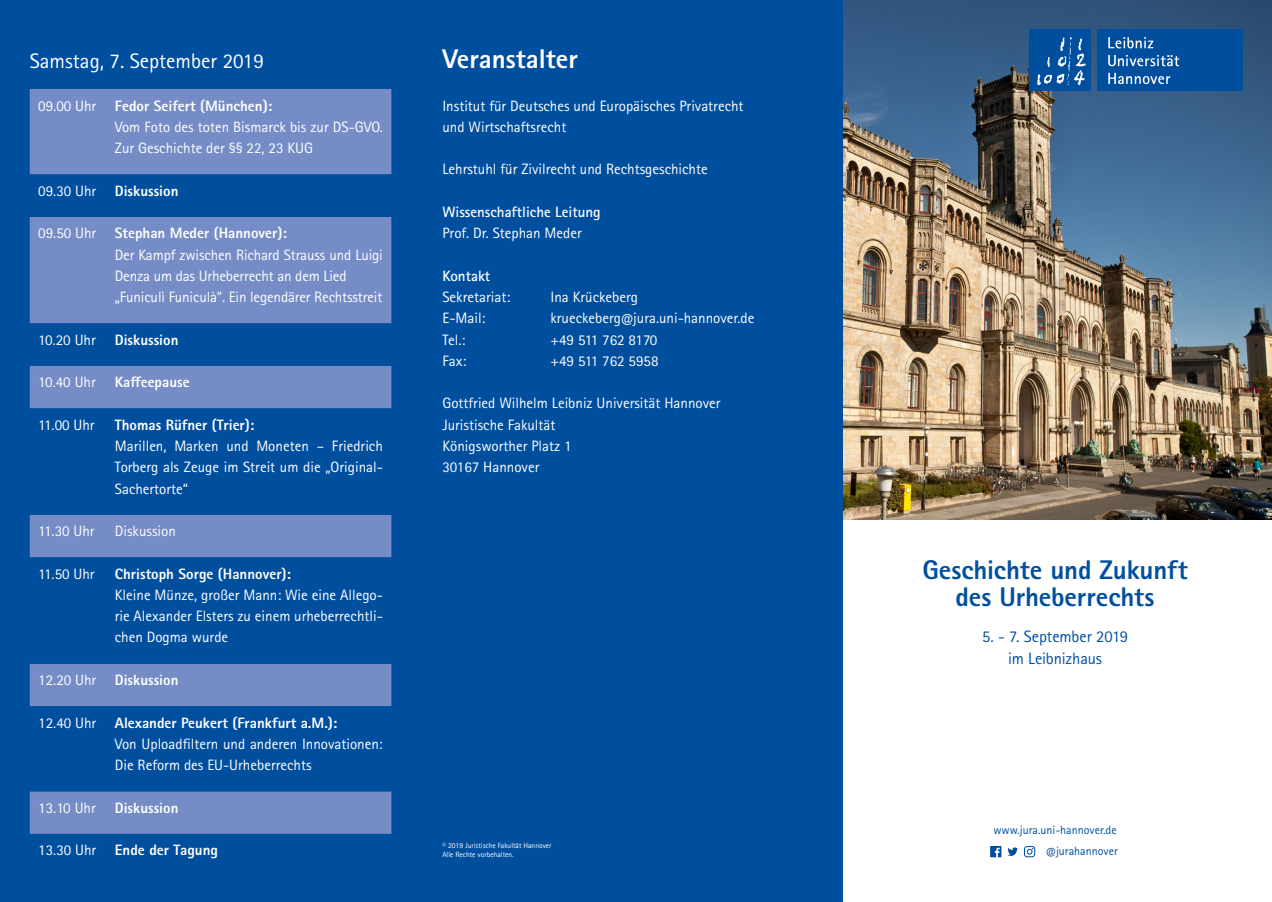
<style>
.page{position:relative;width:1272px;height:902px;background:#fff}
.page>*{position:absolute;margin:0;border:0;box-sizing:border-box;transform-origin:0 0}
.t1{font:800 27px "Rotis Sans Serif Std";letter-spacing:-.005em;color:#004f9f}
.Überschrift_1{font:800 27px "Rotis Sans Serif Std";color:#fff}
.Überschrift_2{font:21px "Rotis Sans Serif Std";color:#fff}
.t2{font:16.5px "Rotis Sans Serif Std";letter-spacing:-.01em;color:#004f9f}
.Text_normal_weiß{font:15px/21.3px "Rotis Sans Serif Std";color:#fff}
.Text_normal{font:15px "Rotis Sans Serif Std";color:#fff}
.name{font:800 15px "Rotis Sans Serif Std";color:#fff}
.Text_normal-2{font:700 15px "Rotis Sans Serif Std";color:#fff}
.Text_normal-3{font:15px "Rotis Sans Serif Std";letter-spacing:-.02em;color:#fff}
.Text_normal-4{font:12px "Rotis Sans Serif Std";color:#004f9f}
.t3{font:7.5px "Agfa Rotis Sans Serif";color:#fff}
</style>
<div class="page">
<img style="left:842px;top:0;width:429px;height:519px">
<div style="left:1097px;top:30px;width:145px;height:61px;background:#004f9f"></div>
<div style="left:1029px;top:30px;width:61px;height:61px;background:#004f9f"></div>
<svg style="left:1108px;top:37px;width:45px;height:11px"></svg>
<svg style="left:1108px;top:55px;width:71px;height:11px"></svg>
<svg style="left:1108px;top:73px;width:62px;height:11px"></svg>
<svg style="left:1037px;top:37px;width:48px;height:48px"></svg>
<svg style="left:990px;top:846px;width:11px;height:11px"></svg>
<svg style="left:1007px;top:847px;width:10px;height:8px"></svg>
<svg style="left:1024px;top:846px;width:11px;height:11px"></svg>
<div style="left:0;top:0;width:842px;height:901px;background:#004f9f"></div>
<div style="left:30px;top:89px;width:361px;height:85px;background:#758cc6"></div>
<svg style="left:30px;top:174px;width:361px;height:660px"></svg>
<p class="Überschrift_2" style="left:30px;top:49px;width:236px">Samstag, 7. September 2019</p>
<p class="Text_normal_weiß" style="left:38px;top:95px;width:60px">09.00 Uhr</p>
<p class="name" style="left:115px;top:96px;width:159px">Fedor Seifert (München):</p>
<p class="Text_normal_weiß" style="left:115px;top:116px;width:269px">Vom Foto des toten Bismarck bis zur DS-GVO.<br>Zur Geschichte der §§ 22, 23 KUG</p>
<p class="Text_normal_weiß" style="left:38px;top:180px;width:60px">09.30 Uhr</p>
<p class="name" style="left:115px;top:181px;width:65px">Diskussion</p>
<p class="Text_normal_weiß" style="left:38px;top:223px;width:60px">09.50 Uhr</p>
<p class="name" style="left:115px;top:223px;width:173px">Stephan Meder (Hannover):</p>
<p class="Text_normal_weiß" style="left:115px;top:244px;width:269px">Der Kampf zwischen Richard Strauss und Luigi<br>Denza um das Urheberrecht an dem Lied</p>
<p class="Text_normal_weiß" style="left:115px;top:286px;width:269px">„Funiculì Funiculà“. Ein legendärer Rechtsstreit</p>
<p class="Text_normal_weiß" style="left:38px;top:329px;width:59px">10.20 Uhr</p>
<p class="name" style="left:115px;top:330px;width:65px">Diskussion</p>
<p class="Text_normal_weiß" style="left:38px;top:371px;width:59px">10.40 Uhr</p>
<p class="name" style="left:115px;top:372px;width:76px">Kaffeepause</p>
<p class="Text_normal_weiß" style="left:38px;top:414px;width:58px">11.00 Uhr</p>
<p class="name" style="left:115px;top:415px;width:141px">Thomas Rüfner (Trier):</p>
<p class="Text_normal_weiß" style="left:115px;top:435px;width:269px;text-align:justify">Marillen, Marken und Moneten – Friedrich Torberg als Zeuge im Streit um die „Original-Sachertorte“</p>
<p class="Text_normal_weiß" style="left:38px;top:520px;width:58px">11.30 Uhr</p>
<p class="Text_normal_weiß" style="left:115px;top:520px;width:63px">Diskussion</p>
<p class="Text_normal_weiß" style="left:38px;top:563px;width:58px">11.50 Uhr</p>
<p class="name" style="left:115px;top:564px;width:178px">Christoph Sorge (Hannover):</p>
<p class="Text_normal_weiß" style="left:115px;top:584px;width:269px;text-align:justify">Kleine Münze, großer Mann: Wie eine Allego&shy;rie Alexander Elsters zu einem urheberrechtli&shy;chen Dogma wurde</p>
<p class="Text_normal_weiß" style="left:38px;top:669px;width:60px">12.20 Uhr</p>
<p class="name" style="left:115px;top:670px;width:65px">Diskussion</p>
<p class="Text_normal_weiß" style="left:38px;top:711px;width:60px">12.40 Uhr</p>
<p class="name" style="left:115px;top:712px;width:224px">Alexander Peukert (Frankfurt a.M.):</p>
<p class="Text_normal_weiß" style="left:115px;top:733px;width:269px">Von Uploadfiltern und anderen Innovationen:<br>Die Reform des EU-Urheberrechts</p>
<p class="Text_normal_weiß" style="left:38px;top:797px;width:59px">13.10 Uhr</p>
<p class="name" style="left:115px;top:798px;width:65px">Diskussion</p>
<p class="Text_normal_weiß" style="left:38px;top:839px;width:60px">13.30 Uhr</p>
<p class="name" style="left:115px;top:840px;width:105px">Ende der Tagung</p>
<p class="Überschrift_1" style="left:442px;top:42px;width:137px">Veranstalter</p>
<p class="Text_normal_weiß" style="left:442px;top:95px;width:303px">Institut für Deutsches und Europäisches Privatrecht</p>
<p class="Text_normal_weiß" style="left:442px;top:116px;width:125px">und Wirtschaftsrecht</p>
<p class="Text_normal" style="left:442px;top:160px;width:267px">Lehrstuhl für Zivilrecht und Rechtsgeschichte</p>
<p class="Text_normal-2" style="left:442px;top:202px;width:160px">Wissenschaftliche Leitung</p>
<p class="Text_normal" style="left:442px;top:224px;width:141px">Prof. Dr. Stephan Meder</p>
<p class="Text_normal-2" style="left:442px;top:266px;width:49px">Kontakt</p>
<p class="Text_normal" style="left:442px;top:288px;width:69px">Sekretariat:</p>
<p class="Text_normal" style="left:550px;top:288px;width:89px">Ina Krückeberg</p>
<p class="Text_normal" style="left:442px;top:309px;width:45px">E-Mail:</p>
<p class="Text_normal" style="left:550px;top:309px;width:205px">krueckeberg@jura.uni-hannover.de</p>
<p class="Text_normal" style="left:442px;top:330px;width:25px">Tel.:</p>
<p class="Text_normal-3" style="left:550px;top:330px;width:108px">+49 511 762 8170</p>
<p class="Text_normal" style="left:442px;top:352px;width:25px">Fax:</p>
<p class="Text_normal" style="left:550px;top:352px;width:110px">+49 511 762 5958</p>
<p class="Text_normal" style="left:442px;top:394px;width:279px">Gottfried Wilhelm Leibniz Universität Hannover</p>
<p class="Text_normal" style="left:442px;top:416px;width:115px">Juristische Fakultät</p>
<p class="Text_normal" style="left:442px;top:437px;width:131px">Königsworther Platz 1</p>
<p class="Text_normal" style="left:442px;top:458px;width:98px">30167 Hannover</p>
<p class="t3" style="left:442px;top:841px;width:111px">© 2019 Juristische Fakultät Hannover</p>
<p class="t3" style="left:442px;top:850px;width:73px">Alle Rechte vorbehalten.</p>
<p class="t1" style="left:922px;top:552px;width:267px">Geschichte und Zukunft</p>
<p class="t1" style="left:955px;top:579px;width:201px">des Urheberrechts</p>
<p class="t2" style="left:982px;top:627px;width:147px">5. - 7. September 2019</p>
<p class="t2" style="left:1008px;top:648px;width:95px">im Leibnizhaus</p>
<p class="Text_normal-4" style="left:993px;top:822px;width:125px">www.jura.uni-hannover.de</p>
<p class="Text_normal-4" style="left:1046px;top:844px;width:73px">@jurahannover</p>
</div>
